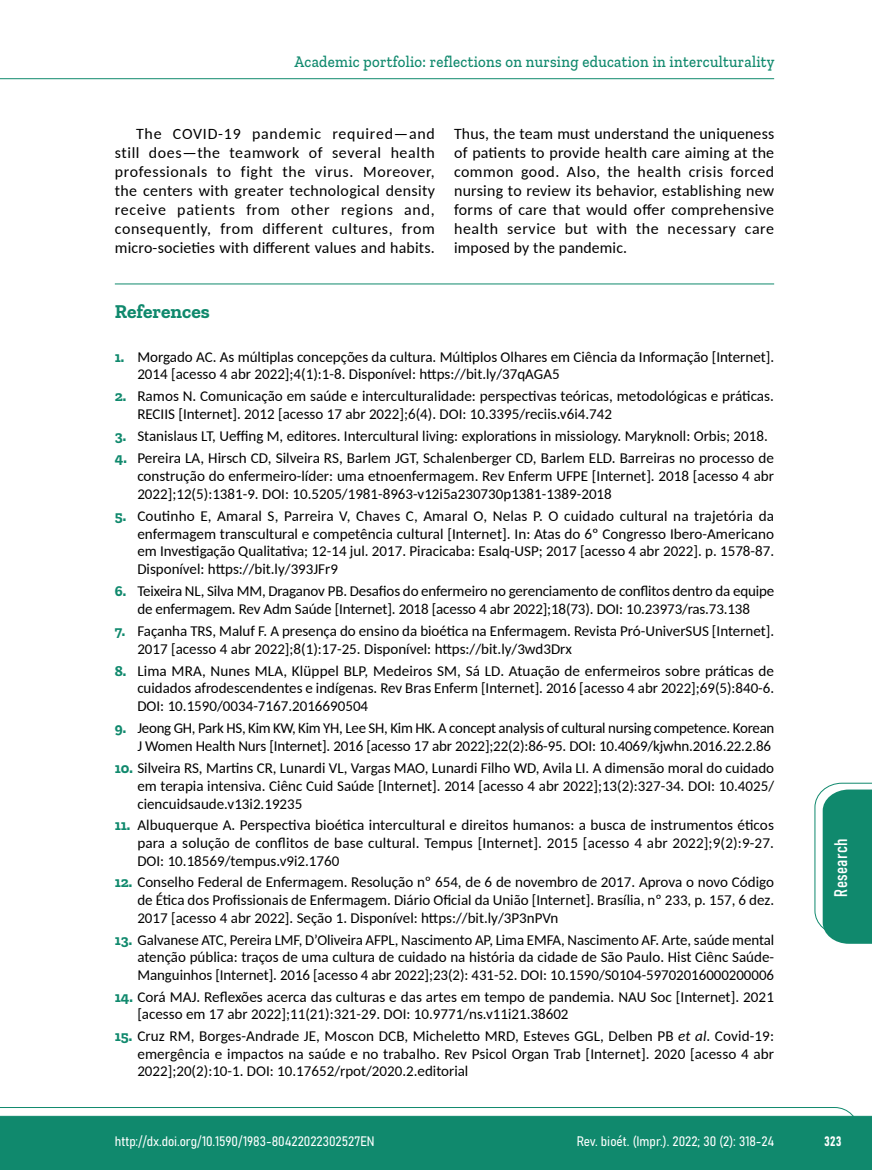
<style>
.page{position:relative;width:872px;height:1170px;background:#fff}
.page>*{position:absolute;margin:0;border:0;box-sizing:border-box;transform-origin:0 0}
.t1{font:700 19.5px "Zilla Slab";color:#10896d}
.t2{font:18px "Bahnschrift";letter-spacing:.02em;color:#fff}
.t3{font:500 16.5px "Zilla Slab";letter-spacing:.02em;color:#10896d;scale:.9 1}
.t4{font:15.75px/18.9px "Carlito";letter-spacing:.015em;color:#000;text-align:justify}
.t5{font:15px/17.7px "Carlito";color:#000;text-align:justify}
.t6{font:13.5px "Bahnschrift";color:#fff}
.s1{font-family:"Zilla Slab";font-weight:700;color:#10896d}
.s2{font-style:italic}
</style>
<div class="page">
<svg style="left:0;top:1107px;width:859px;height:62px;background:#2e977f"></svg>
<hr style="left:0;top:78px;width:774px;height:1px;background:#10896d">
<hr style="left:115px;top:283px;width:659px;height:1px;background:#10896d">
<svg style="left:814px;top:782px;width:58px;height:161px"></svg>
<p class="t3" style="left:295px;top:53px;width:534px">Academic portfolio: reflections on nursing education in interculturality</p>
<p class="t4" style="left:115px;top:124px;width:321px;text-indent:21px">The COVID-19 pandemic required—and still does—the teamwork of several health professionals to fight the virus. Moreover, the centers with greater technological density receive patients from other regions and, consequently, from different cultures, from micro-societies with different values and habits.</p>
<p class="t4" style="left:454px;top:124px;width:322px">Thus, the team must understand the uniqueness of patients to provide health care aiming at the common good. Also, the health crisis forced nursing to review its behavior, establishing new forms of care that would offer comprehensive health service but with the necessary care imposed by the pandemic.</p>
<h1 class="t1" style="left:115px;top:301px;width:96px">References</h1>
<p class="t5" style="left:137px;top:347px;width:638px;text-indent:-22px"><span class="s1">1.</span> Morgado AC. As múltiplas concepções da cultura. Múltiplos Olhares em Ciência da Informação [Internet].<br>2014 [acesso 4 abr 2022];4(1):1-8. Disponível: https://bit.ly/37qAGA5</p>
<p class="t5" style="left:137px;top:387px;width:638px;text-indent:-22px"><span class="s1">2.</span> Ramos N. Comunicação em saúde e interculturalidade: perspectivas teóricas, metodológicas e práticas.<br>RECIIS [Internet]. 2012 [acesso 17 abr 2022];6(4). DOI: 10.3395/reciis.v6i4.742</p>
<p class="t5" style="left:115px;top:426px;width:654px"><span class="s1">3.</span> Stanislaus LT, Ueffing M, editores. Intercultural living: explorations in missiology. Maryknoll: Orbis; 2018.</p>
<p class="t5" style="left:137px;top:448px;width:638px;text-indent:-22px"><span class="s1">4.</span> Pereira LA, Hirsch CD, Silveira RS, Barlem JGT, Schalenberger CD, Barlem ELD. Barreiras no processo de construção do enfermeiro-líder: uma etnoenfermagem. Rev Enferm UFPE [Internet]. 2018 [acesso 4 abr 2022];12(5):1381-9. DOI: 10.5205/1981-8963-v12i5a230730p1381-1389-2018</p>
<p class="t5" style="left:137px;top:506px;width:638px;text-indent:-22px"><span class="s1">5.</span> Coutinho E, Amaral S, Parreira V, Chaves C, Amaral O, Nelas P. O cuidado cultural na trajetória da enfermagem transcultural e competência cultural [Internet]. In: Atas do 6º Congresso Ibero-Americano em Investigação Qualitativa; 12-14 jul. 2017. Piracicaba: Esalq-USP; 2017 [acesso 4 abr 2022]. p. 1578-87.<br>Disponível: https://bit.ly/393JFr9</p>
<p class="t5" style="left:115px;top:581px;width:661px;text-align:center"><span class="s1">6.</span> Teixeira NL, Silva MM, Draganov PB. Desafios do enfermeiro no gerenciamento de conflitos dentro da equipe de enfermagem. Rev Adm Saúde [Internet]. 2018 [acesso 4 abr 2022];18(73). DOI: 10.23973/ras.73.138</p>
<p class="t5" style="left:137px;top:621px;width:638px;text-indent:-22px"><span class="s1">7.</span> Façanha TRS, Maluf F. A presença do ensino da bioética na Enfermagem. Revista Pró-UniverSUS [Internet].<br>2017 [acesso 4 abr 2022];8(1):17-25. Disponível: https://bit.ly/3wd3Drx</p>
<p class="t5" style="left:137px;top:661px;width:638px;text-indent:-22px"><span class="s1">8.</span> Lima MRA, Nunes MLA, Klüppel BLP, Medeiros SM, Sá LD. Atuação de enfermeiros sobre práticas de cuidados afrodescendentes e indígenas. Rev Bras Enferm [Internet]. 2016 [acesso 4 abr 2022];69(5):840-6.<br>DOI: 10.1590/0034-7167.2016690504</p>
<p class="t5" style="left:115px;top:718px;width:661px;text-align:right"><span class="s1">9.</span> Jeong GH, Park HS, Kim KW, Kim YH, Lee SH, Kim HK. A concept analysis of cultural nursing competence. Korean<br>J Women Health Nurs [Internet]. 2016 [acesso 17 abr 2022];22(2):86-95. DOI: 10.4069/kjwhn.2016.22.2.86</p>
<p class="t5" style="left:137px;top:758px;width:638px;text-indent:-22px"><span class="s1">10.</span> Silveira RS, Martins CR, Lunardi VL, Vargas MAO, Lunardi Filho WD, Avila LI. A dimensão moral do cuidado em terapia intensiva. Ciênc Cuid Saúde [Internet]. 2014 [acesso 4 abr 2022];13(2):327-34. DOI: 10.4025/ ciencuidsaude.v13i2.19235</p>
<p class="t5" style="left:137px;top:815px;width:638px;text-indent:-22px"><span class="s1">11.</span> Albuquerque A. Perspectiva bioética intercultural e direitos humanos: a busca de instrumentos éticos para a solução de conflitos de base cultural. Tempus [Internet]. 2015 [acesso 4 abr 2022];9(2):9-27.<br>DOI: 10.18569/tempus.v9i2.1760</p>
<p class="t5" style="left:137px;top:873px;width:638px;text-indent:-22px"><span class="s1">12.</span> Conselho Federal de Enfermagem. Resolução nº 654, de 6 de novembro de 2017. Aprova o novo Código de Ética dos Profissionais de Enfermagem. Diário Oficial da União [Internet]. Brasília, nº 233, p. 157, 6 dez.<br>2017 [acesso 4 abr 2022]. Seção 1. Disponível: https://bit.ly/3P3nPVn</p>
<p class="t5" style="left:137px;top:930px;width:638px;text-indent:-22px"><span class="s1">13.</span> Galvanese ATC, Pereira LMF, D’Oliveira AFPL, Nascimento AP, Lima EMFA, Nascimento AF. Arte, saúde mental atenção pública: traços de uma cultura de cuidado na história da cidade de São Paulo. Hist Ciênc Saúde-Manguinhos [Internet]. 2016 [acesso 4 abr 2022];23(2): 431-52. DOI: 10.1590/S0104-59702016000200006</p>
<p class="t5" style="left:137px;top:987px;width:638px;text-indent:-22px"><span class="s1">14.</span> Corá MAJ. Reflexões acerca das culturas e das artes em tempo de pandemia. NAU Soc [Internet]. 2021 [acesso em 17 abr 2022];11(21):321-29. DOI: 10.9771/ns.v11i21.38602</p>
<p class="t5" style="left:137px;top:1026px;width:638px;text-indent:-22px"><span class="s1">15.</span> Cruz RM, Borges-Andrade JE, Moscon DCB, Micheletto MRD, Esteves GGL, Delben PB <span class="s2">et al</span>. Covid-19: emergência e impactos na saúde e no trabalho. Rev Psicol Organ Trab [Internet]. 2020 [acesso 4 abr 2022];20(2):10-1. DOI: 10.17652/rpot/2020.2.editorial</p>
<p class="t2" style="left:827px;top:896px;width:59px;rotate:-90deg">Research</p>
<p class="t6" style="left:115px;top:1131px;width:261px">http://dx.doi.org/10.1590/1983-80422022302527EN</p>
<p class="t6" style="left:576px;top:1131px;width:199px">Rev. bioét. (Impr.). 2022; 30 (2): 318-24</p>
<p class="t6" style="left:824px;top:1130px;width:18px">323</p>
</div>
